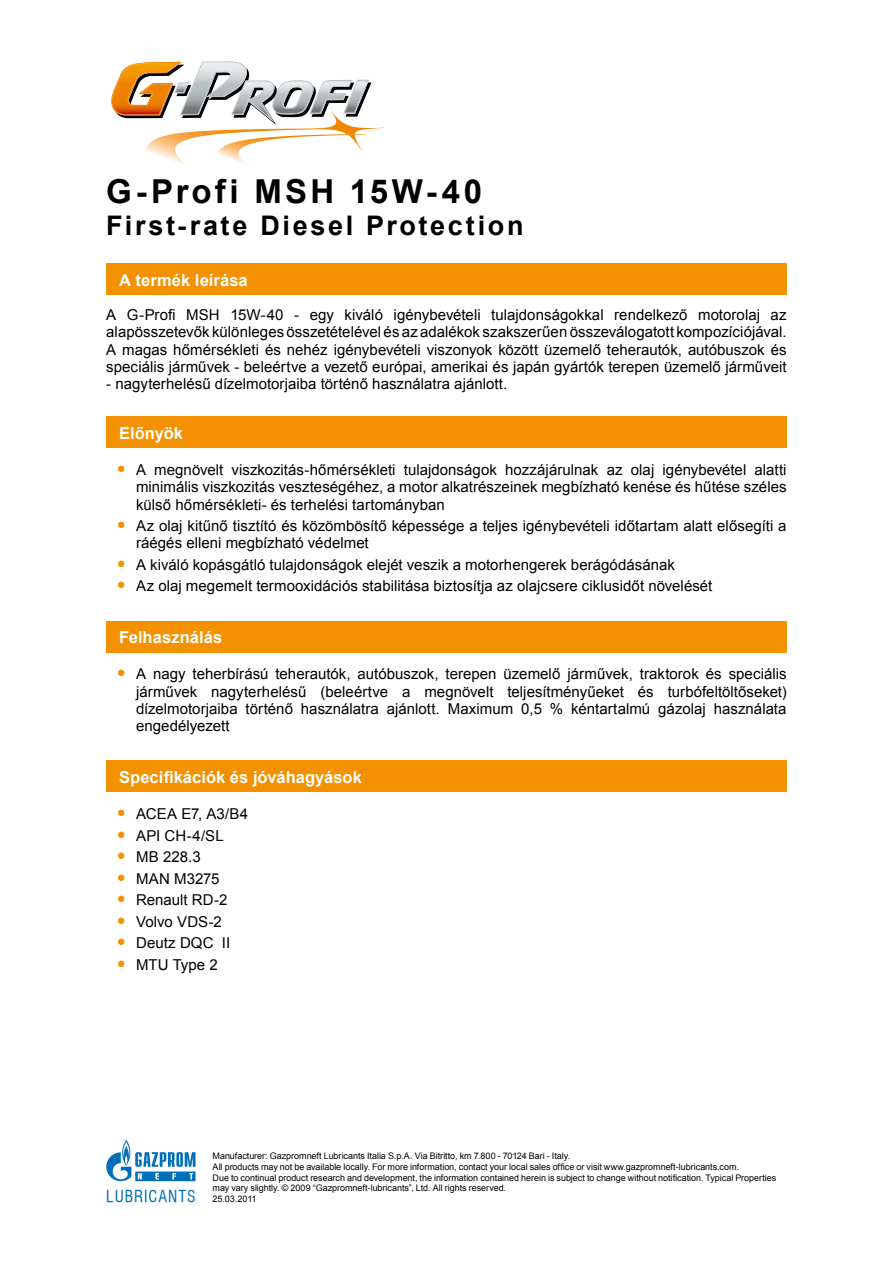
<style>
.page{position:relative;width:893px;height:1263px;background:#fff}
.page>*{position:absolute;margin:0;border:0;box-sizing:border-box;transform-origin:0 0}
.t1{font:700 33px "Arial";letter-spacing:.095em;color:#000}
.t2{font:700 27px "Arial";letter-spacing:.1em;color:#000}
.t3{font:700 16.5px "Arial";letter-spacing:.005em;color:#fff}
.t4{font:15.9px "Swiss 721 Cn PFL";letter-spacing:.055em;color:#006fba}
.t5{font:15px/17.2px "Arial";letter-spacing:.005em;color:#000;text-align:justify}
.t6{font:9px/10.8px "Arial";letter-spacing:-.005em;color:#000}
.s1{font-size:25.5px;color:#f39100}
.s2{font-family:"Arial";font-size:9px;color:#000}
</style>
<div class="page">
<svg style="left:106px;top:1140px;width:89px;height:41px"></svg>
<svg style="left:111px;top:61px;width:273px;height:105px"></svg>
<img style="left:112px;top:63px;width:67px;height:51px">
<div style="left:106px;top:264px;width:681px;height:31px;background:#f39100"></div>
<div style="left:106px;top:416px;width:681px;height:32px;background:#f39100"></div>
<div style="left:106px;top:621px;width:681px;height:31px;background:#f39100"></div>
<div style="left:106px;top:761px;width:681px;height:31px;background:#f39100"></div>
<h1 class="t1" style="left:106px;top:169px;width:377px">G-Profi MSH 15W-40</h1>
<h2 class="t2" style="left:106px;top:208px;width:419px">First-rate Diesel Protection</h2>
<p class="t3" style="left:119px;top:269px;width:130px">A termék leírása</p>
<p class="t5" style="left:106px;top:306px;width:682px">A G-Profi MSH 15W-40 - egy kiváló igénybevételi tulajdonságokkal rendelkező motorolaj az alapösszetevők különleges összetételével és az adalékok szakszerűen összeválogatott kompozíciójával.<br>A magas hőmérsékleti és nehéz igénybevételi viszonyok között üzemelő teherautók, autóbuszok és speciális járművek - beleértve a vezető európai, amerikai és japán gyártók terepen üzemelő járműveit</p>
<p class="t5" style="left:106px;top:375px;width:403px">- nagyterhelésű dízelmotorjaiba történő használatra ajánlott.</p>
<p class="t3" style="left:119px;top:422px;width:65px">Előnyök</p>
<p class="t5" style="left:136px;top:461px;width:652px;text-indent:-19px"><span class="s1">•</span> A megnövelt viszkozitás-hőmérsékleti tulajdonságok hozzájárulnak az olaj igénybevétel alatti minimális viszkozitás veszteségéhez, a motor alkatrészeinek megbízható kenése és hűtése széles külső hőmérsékleti- és terhelési tartományban</p>
<p class="t5" style="left:136px;top:517px;width:652px;text-indent:-19px"><span class="s1">•</span> Az olaj kitűnő tisztító és közömbösítő képessége a teljes igénybevételi időtartam alatt elősegíti a ráégés elleni megbízható védelmet</p>
<p class="t5" style="left:117px;top:556px;width:559px"><span class="s1">•</span> A kiváló kopásgátló tulajdonságok elejét veszik a motorhengerek berágódásának</p>
<p class="t5" style="left:117px;top:577px;width:597px"><span class="s1">•</span> Az olaj megemelt termooxidációs stabilitása biztosítja az olajcsere ciklusidőt növelését</p>
<p class="t3" style="left:119px;top:626px;width:105px">Felhasználás</p>
<p class="t5" style="left:136px;top:666px;width:652px;text-indent:-19px"><span class="s1">•</span> A nagy teherbírású teherautók, autóbuszok, terepen üzemelő járművek, traktorok és speciális járművek nagyterhelésű (beleértve a megnövelt teljesítményűeket és turbófeltöltőseket) dízelmotorjaiba történő használatra ajánlott. Maximum 0,5 % kéntartalmú gázolaj használata engedélyezett</p>
<p class="t3" style="left:119px;top:766px;width:244px">Specifikációk és jóváhagyások</p>
<p class="t5" style="left:117px;top:805px;width:133px"><span class="s1">•</span> ACEA E7, A3/B4</p>
<p class="t5" style="left:117px;top:827px;width:108px"><span class="s1">•</span> API CH-4/SL</p>
<p class="t5" style="left:117px;top:848px;width:86px"><span class="s1">•</span> MB 228.3</p>
<p class="t5" style="left:117px;top:870px;width:104px"><span class="s1">•</span> MAN M3275</p>
<p class="t5" style="left:117px;top:891px;width:112px"><span class="s1">•</span> Renault RD-2</p>
<p class="t5" style="left:117px;top:913px;width:107px"><span class="s1">•</span> Volvo VDS-2</p>
<p class="t5" style="left:117px;top:934px;width:115px"><span class="s1">•</span> Deutz DQC II</p>
<p class="t5" style="left:117px;top:956px;width:102px"><span class="s1">•</span> MTU Type 2</p>
<p class="t6" style="left:213px;top:1150px;width:565px">Мanufacturer: Gazpromneft Lubricants Italia S.p.A. Via Bitritto, km 7.800 - 70124 Bari - Italy.<br>All products may not be available locally. For more information, contact your local sales office or visit www.gazpromneft-lubricants.com.<br>Due to continual product research and development, the information contained herein is subject to change without notification. Typical Properties may vary slightly. © 2009 “Gazpromneft-lubricants”, Ltd. All rights reserved.</p>
<p class="t4" style="left:106px;top:1186px;width:152px">LUBRICANTS <span class="s2">25.03.2011</span></p>
</div>
